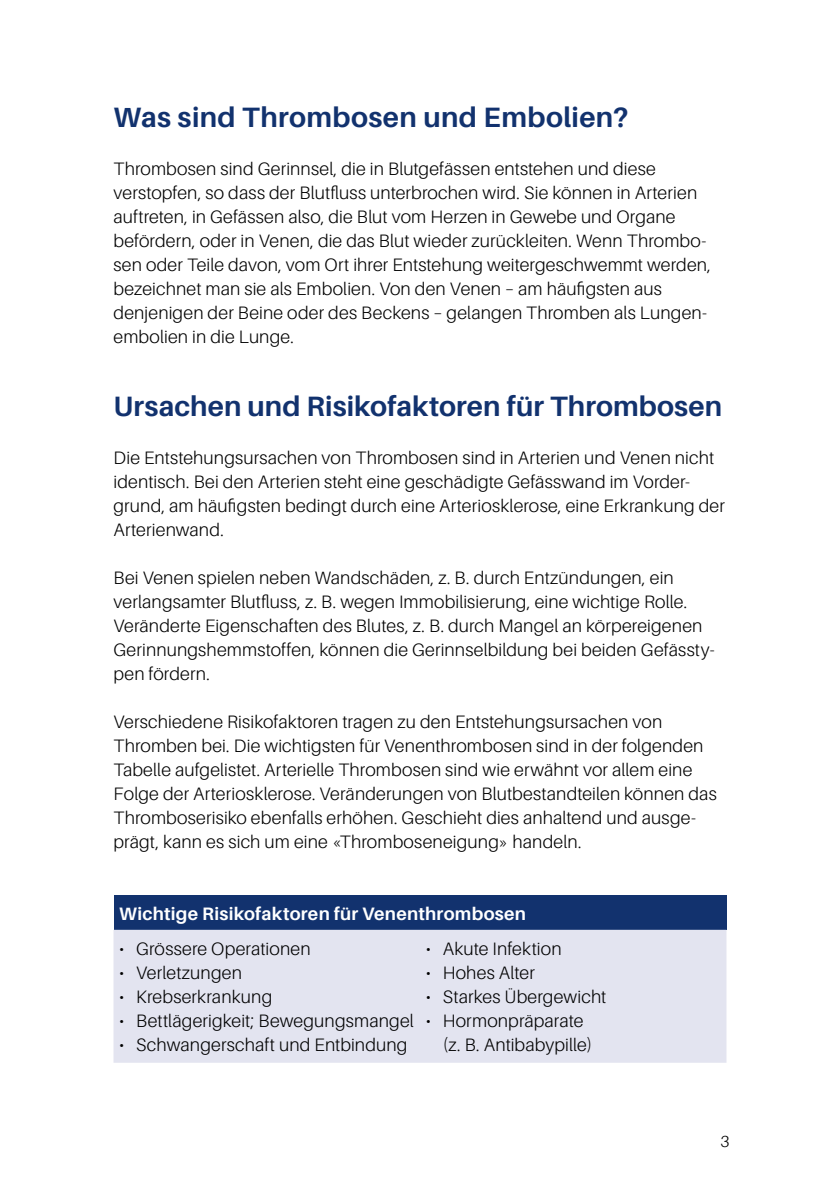
<style>
.page{position:relative;width:840px;height:1191px;background:#fff}
.page>*{position:absolute;margin:0;border:0;box-sizing:border-box;transform-origin:0 0}
.t1{font:700 28px "Aileron";letter-spacing:.01em;color:#12326e}
.t2{font:300 18px/24px "Aileron";letter-spacing:.01em;color:#000}
.t3{font:700 18px "Aileron";letter-spacing:.015em;color:#fff}
.t4{font:300 16px "Aileron";color:#000}
</style>
<div class="page">
<div style="left:113px;top:895px;width:613px;height:34px;background:#12326e"></div>
<div style="left:113px;top:929px;width:613px;height:133px;background:#e3e4f0"></div>
<h1 class="t1" style="left:113px;top:102px;width:516px">Was sind Thrombosen und Embolien?</h1>
<p class="t2" style="left:113px;top:157px;width:598px">Thrombosen sind Gerinnsel, die in Blutgefässen entstehen und diese verstopfen, so dass der Blutfluss unterbrochen wird. Sie können in Arterien auftreten, in Gefässen also, die Blut vom Herzen in Gewebe und Organe befördern, oder in Venen, die das Blut wieder zurückleiten. Wenn Thrombo&shy;sen oder Teile davon, vom Ort ihrer Entstehung weitergeschwemmt werden, bezeichnet man sie als Embolien. Von den Venen – am häufigsten aus denjenigen der Beine oder des Beckens – gelangen Thromben als Lungen&shy;embolien in die Lunge.</p>
<h1 class="t1" style="left:113px;top:390px;width:610px">Ursachen und Risikofaktoren für Thrombosen</h1>
<p class="t2" style="left:113px;top:445px;width:612px">Die Entstehungsursachen von Thrombosen sind in Arterien und Venen nicht identisch. Bei den Arterien steht eine geschädigte Gefässwand im Vorder&shy;grund, am häufigsten bedingt durch eine Arteriosklerose, eine Erkrankung der Arterienwand.</p>
<p class="t2" style="left:113px;top:565px;width:602px">Bei Venen spielen neben Wandschäden, z. B. durch Entzündungen, ein verlangsamter Blutfluss, z. B. wegen Immobilisierung, eine wichtige Rolle.<br>Veränderte Eigenschaften des Blutes, z. B. durch Mangel an körpereigenen Gerinnungshemmstoffen, können die Gerinnselbildung bei beiden Gefässty&shy;pen fördern.</p>
<p class="t2" style="left:113px;top:709px;width:604px">Verschiedene Risikofaktoren tragen zu den Entstehungsursachen von Thromben bei. Die wichtigsten für Venenthrombosen sind in der folgenden Tabelle aufgelistet. Arterielle Thrombosen sind wie erwähnt vor allem eine Folge der Arteriosklerose. Veränderungen von Blutbestandteilen können das Thromboserisiko ebenfalls erhöhen. Geschieht dies anhaltend und ausge&shy;prägt, kann es sich um eine «Thromboseneigung» handeln.</p>
<p class="t3" style="left:119px;top:903px;width:408px">Wichtige Risikofaktoren für Venenthrombosen</p>
<p class="t2" style="left:119px;top:937px;width:193px">• Grössere Operationen</p>
<p class="t2" style="left:119px;top:961px;width:124px">• Verletzungen</p>
<p class="t2" style="left:119px;top:985px;width:154px">• Krebserkrankung</p>
<p class="t2" style="left:119px;top:1009px;width:296px">• Bettlägerigkeit; Bewegungsmangel</p>
<p class="t2" style="left:119px;top:1033px;width:290px">• Schwangerschaft und Entbindung</p>
<p class="t2" style="left:425px;top:937px;width:137px">• Akute Infektion</p>
<p class="t2" style="left:425px;top:961px;width:111px">• Hohes Alter</p>
<p class="t2" style="left:425px;top:985px;width:182px">• Starkes Übergewicht</p>
<p class="t2" style="left:442px;top:1009px;width:151px;text-indent:-17px">• Hormonpräparate (z. B. Antibabypille)</p>
<p class="t4" style="left:720px;top:1132px;width:10px">3</p>
</div>
